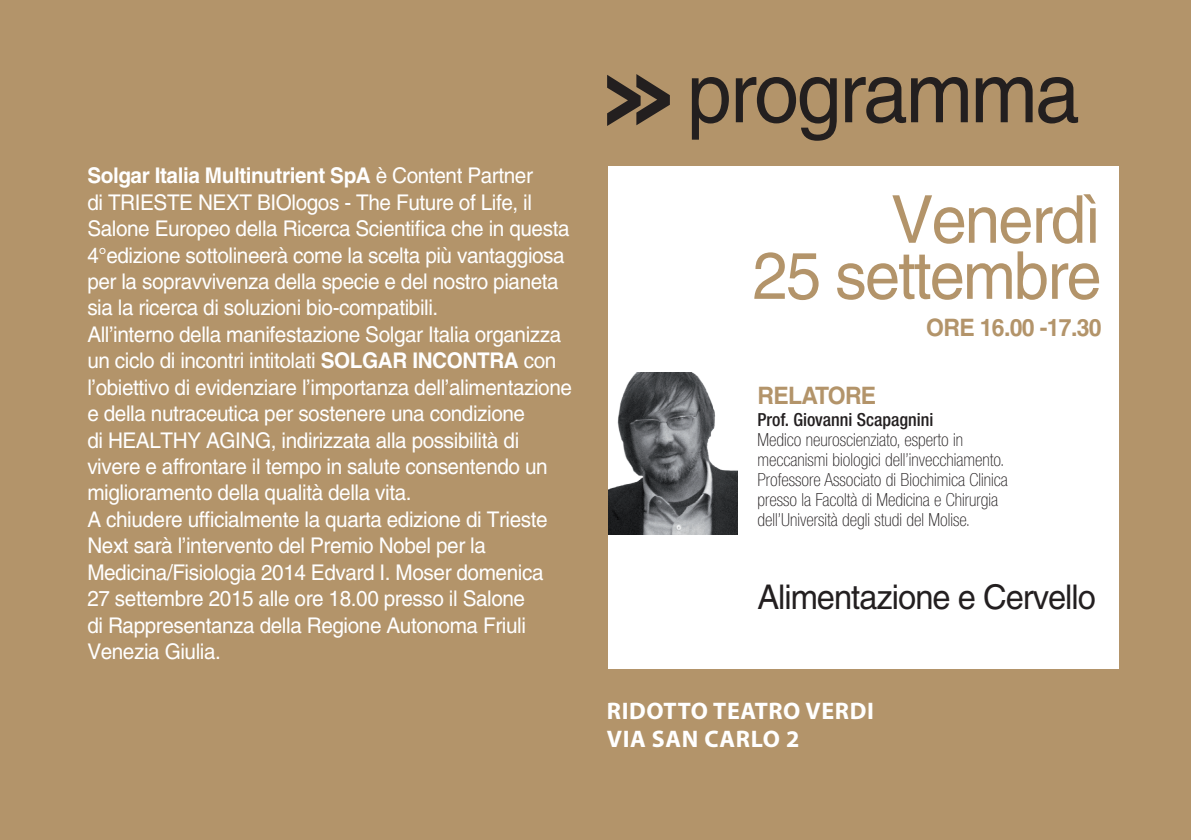
<style>
.page{position:relative;width:1191px;height:840px;background:#fff}
.page>*{position:absolute;margin:0;border:0;box-sizing:border-box;transform-origin:0 0}
.t1{font:84px "Helvetica";letter-spacing:-.03em;color:#231f1f;scale:.96 1}
.t2{font:66px "Helvetica";letter-spacing:-.03em;color:#b3946a;scale:.96 1}
.t3{font:34px "Helvetica";letter-spacing:-.03em;color:#231f20;scale:.96 1}
.t4{font:700 24px "Myriad Pro";letter-spacing:.025em;color:#fff}
.t5{font:700 24px "Helvetica";letter-spacing:-.03em;color:#b3946a;scale:.96 1}
.t6{font:21.6px/26.4px "Helvetica";letter-spacing:-.02em;color:#fff;scale:.96 1}
.t7{font:100 condensed 18px/20px "Helvetica Neue LT Std";color:#231f20}
.t8{font:500 condensed 18px "Helvetica Neue LT Std";color:#231f20}
.s1{font-weight:700}
</style>
<div class="page">
<div style="left:0;top:0;width:1191px;height:839px;background:#b3946a"></div>
<div style="left:608px;top:166px;width:511px;height:502px;background:#fff"></div>
<img style="left:608px;top:372px;width:130px;height:162px">
<svg style="left:607px;top:74px;width:63px;height:52px"></svg>
<p class="t6" style="left:87px;top:162px;width:504px"><span class="s1">Solgar Italia Multinutrient SpA</span> è Content Partner<br>di TRIESTE NEXT BIOlogos - The Future of Life, il Salone Europeo della Ricerca Scientifica che in questa 4°edizione sottolineerà come la scelta più vantaggiosa per la sopravvivenza della specie e del nostro pianeta sia la ricerca di soluzioni bio-compatibili.</p>
<p class="t6" style="left:87px;top:321px;width:506px">All’interno della manifestazione Solgar Italia organizza un ciclo di incontri intitolati <span class="s1">SOLGAR INCONTRA</span> con l’obiettivo di evidenziare l’importanza dell’alimentazione e della nutraceutica per sostenere una condizione<br>di HEALTHY AGING, indirizzata alla possibilità di vivere e affrontare il tempo in salute consentendo un miglioramento della qualità della vita.</p>
<p class="t6" style="left:87px;top:506px;width:481px">A chiudere ufficialmente la quarta edizione di Trieste Next sarà l’intervento del Premio Nobel per la Medicina/Fisiologia 2014 Edvard I. Moser domenica 27 settembre 2015 alle ore 18.00 presso il Salone<br>di Rappresentanza della Regione Autonoma Friuli Venezia Giulia.</p>
<p class="t1" style="left:687px;top:44px;width:411px">programma</p>
<p class="t2" style="left:891px;top:181px;width:221px">Venerdì</p>
<p class="t2" style="left:752px;top:237px;width:365px">25 settembre</p>
<p class="t5" style="left:926px;top:313px;width:184px">ORE 16.00 -17.30</p>
<p class="t5" style="left:757px;top:381px;width:125px">RELATORE</p>
<p class="t8" style="left:757px;top:408px;width:177px">Prof. Giovanni Scapagnini</p>
<p class="t7" style="left:757px;top:429px;width:252px">Medico neuroscienziato, esperto in meccanismi biologici dell’invecchiamento.<br>Professore Associato di Biochimica Clinica presso la Facoltà di Medicina e Chirurgia dell’Università degli studi del Molise.</p>
<p class="t3" style="left:757px;top:577px;width:354px">Alimentazione e Cervello</p>
<p class="t4" style="left:607px;top:697px;width:268px">RIDOTTO TEATRO VERDI</p>
<p class="t4" style="left:607px;top:725px;width:194px">VIA SAN CARLO 2</p>
</div>
